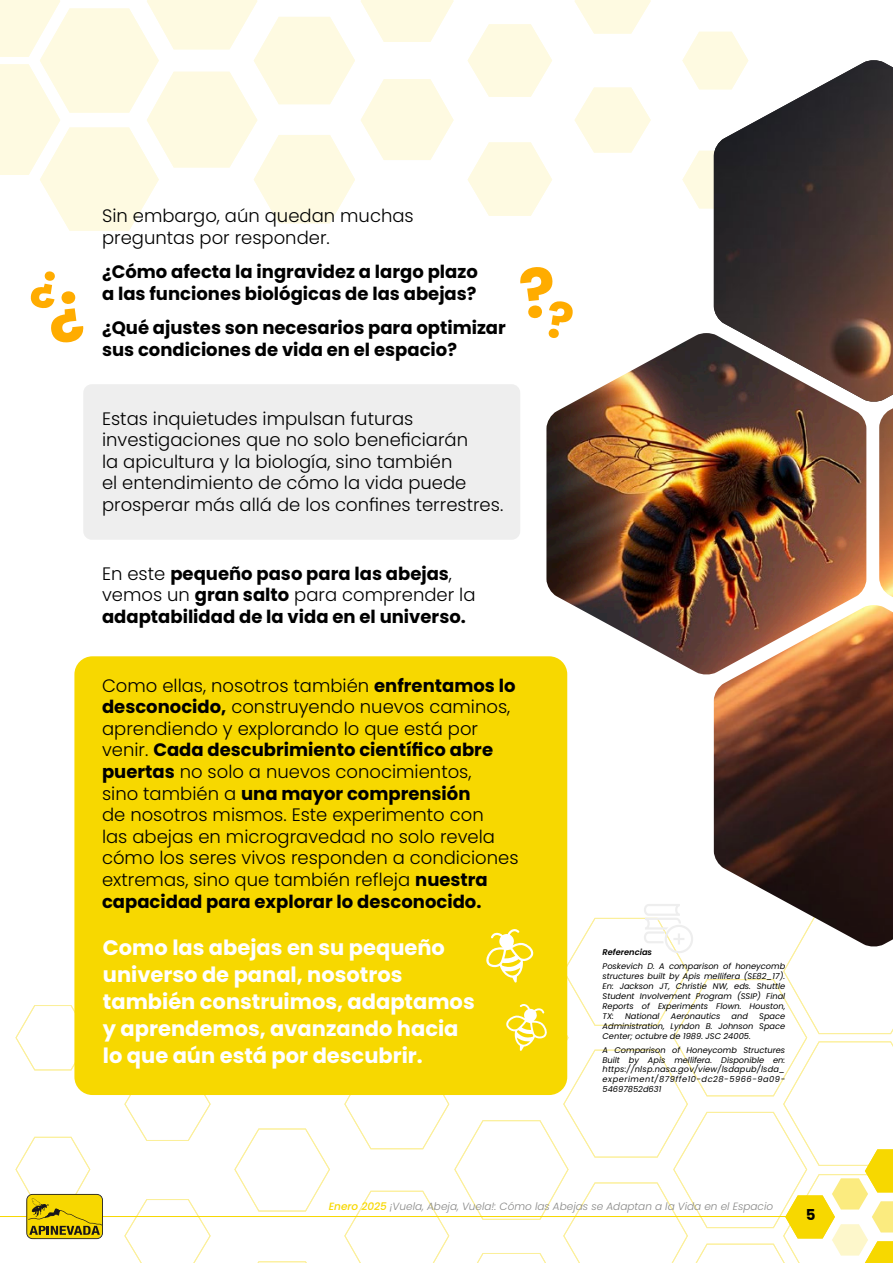
<style>
.page{position:relative;width:893px;height:1263px;background:#fff}
.page>*{position:absolute;margin:0;border:0;box-sizing:border-box;transform-origin:0 0}
.t1{font:700 21px/27px "Poppins";color:#fff}
.t2{font:300 18px/21.6px "Poppins";color:#000}
.t3{font:700 18px/21.6px "Poppins";color:#000}
.t4{font:700 15px "Poppins";color:#000}
.t5{font:italic 300 10.5px "Poppins";color:#878786}
.t6{font:italic 8.25px/9.9px "Poppins";color:#000;text-align:justify}
.t7{font:italic 600 8.25px "Poppins";color:#000}
.s1{font-weight:300}
.s2{font-weight:700}
.s3{font-weight:500;color:#f7d800}
</style>
<div class="page">
<svg style="left:234px;top:1128px;width:96px;height:84px"></svg>
<svg style="left:124px;top:1095px;width:87px;height:46px"></svg>
<svg style="left:124px;top:1199px;width:87px;height:64px"></svg>
<svg style="left:15px;top:1005px;width:59px;height:66px"></svg>
<svg style="left:257px;top:1261px;width:50px;height:2px"></svg>
<svg style="left:574px;top:0;width:77px;height:34px"></svg>
<svg style="left:682px;top:32px;width:66px;height:57px"></svg>
<svg style="left:361px;top:0;width:93px;height:42px"></svg>
<svg style="left:468px;top:24px;width:84px;height:73px"></svg>
<svg style="left:0;top:0;width:355px;height:231px"></svg>
<svg style="left:361px;top:79px;width:93px;height:81px"></svg>
<svg style="left:468px;top:142px;width:84px;height:74px"></svg>
<svg style="left:574px;top:88px;width:77px;height:65px"></svg>
<svg style="left:682px;top:151px;width:32px;height:57px"></svg>
<div style="left:74px;top:656px;width:493px;height:439px;background:#f7d800;border-radius:18px"></div>
<div style="left:83px;top:384px;width:437px;height:156px;background:#eee;border-radius:9px"></div>
<svg style="left:520px;top:267px;width:53px;height:66px"></svg>
<svg style="left:30px;top:271px;width:53px;height:72px"></svg>
<img style="left:546px;top:333px;width:320px;height:342px">
<img style="left:714px;top:605px;width:179px;height:299px">
<img style="left:714px;top:60px;width:179px;height:342px">
<img style="left:879px;top:408px;width:14px;height:189px">
<svg style="left:344px;top:904px;width:549px;height:359px"></svg>
<hr style="left:0;top:1216px;width:796px;height:1px;background:#f7d800">
<svg style="left:15px;top:1136px;width:88px;height:104px"></svg>
<p class="t2" style="left:102px;top:205px;width:313px">Sin embargo, aún quedan muchas preguntas por responder.</p>
<p class="t3" style="left:102px;top:261px;width:377px">¿Cómo afecta la ingravidez a largo plazo a las funciones biológicas de las abejas?</p>
<p class="t3" style="left:102px;top:317px;width:405px">¿Qué ajustes son necesarios para optimizar sus condiciones de vida en el espacio?</p>
<p class="t2" style="left:102px;top:407px;width:403px">Estas inquietudes impulsan futuras investigaciones que no solo beneficiarán<br>la apicultura y la biología, sino también<br>el entendimiento de cómo la vida puede prosperar más allá de los confines terrestres.</p>
<p class="t3" style="left:102px;top:563px;width:375px"><span class="s1">En este</span> pequeño paso para las abejas<span class="s1">, vemos un</span> gran salto <span class="s1">para comprender la </span>adaptabilidad de la vida en el universo.</p>
<p class="t2" style="left:102px;top:674px;width:418px">Como ellas, nosotros también <span class="s2">enfrentamos lo desconocido,</span> construyendo nuevos caminos, aprendiendo y explorando lo que está por venir. <span class="s2">Cada descubrimiento científico abre puertas</span> no solo a nuevos conocimientos,<br>sino también a <span class="s2">una mayor comprensión<br></span>de nosotros mismos. Este experimento con<br>las abejas en microgravedad no solo revela cómo los seres vivos responden a condiciones extremas, sino que también refleja <span class="s2">nuestra capacidad para explorar lo desconocido.</span></p>
<p class="t1" style="left:103px;top:934px;width:373px">Como las abejas en su pequeño universo de panal, nosotros también construimos, adaptamos y aprendemos, avanzando hacia lo que aún está por descubrir.</p>
<p class="t7" style="left:603px;top:947px;width:51px">Referencias</p>
<p class="t6" style="left:603px;top:961px;width:184px">Poskevich D. A comparison of honeycomb structures built by Apis mellifera (SE82_17).<br>En: Jackson JT, Christie NW, eds. Shuttle Student Involvement Program (SSIP) Final Reports of Experiments Flown. Houston, TX:</p>
<p class="t6" style="left:625px;top:1011px;width:36px">National</p>
<p class="t6" style="left:671px;top:1011px;width:51px">Aeronautics</p>
<p class="t6" style="left:732px;top:1011px;width:18px">and</p>
<p class="t6" style="left:603px;top:1011px;width:184px;text-indent:157px">Space Administration, Lyndon B. Johnson Space Center; octubre de 1989. JSC 24005.</p>
<p class="t6" style="left:603px;top:1045px;width:184px">A Comparison of Honeycomb Structures Built by Apis mellifera. Disponible en: https://nlsp.nasa.gov/view/lsdapub/lsda_ experiment/879ffe10-dc28-5966-9a09- 54697852d631</p>
<p class="t5" style="left:329px;top:1200px;width:446px"><span class="s3">Enero 2025</span> ¡Vuela, Abeja, Vuela!: Cómo las Abejas se Adaptan a la Vida en el Espacio</p>
<p class="t4" style="left:806px;top:1206px;width:11px">5</p>
</div>
